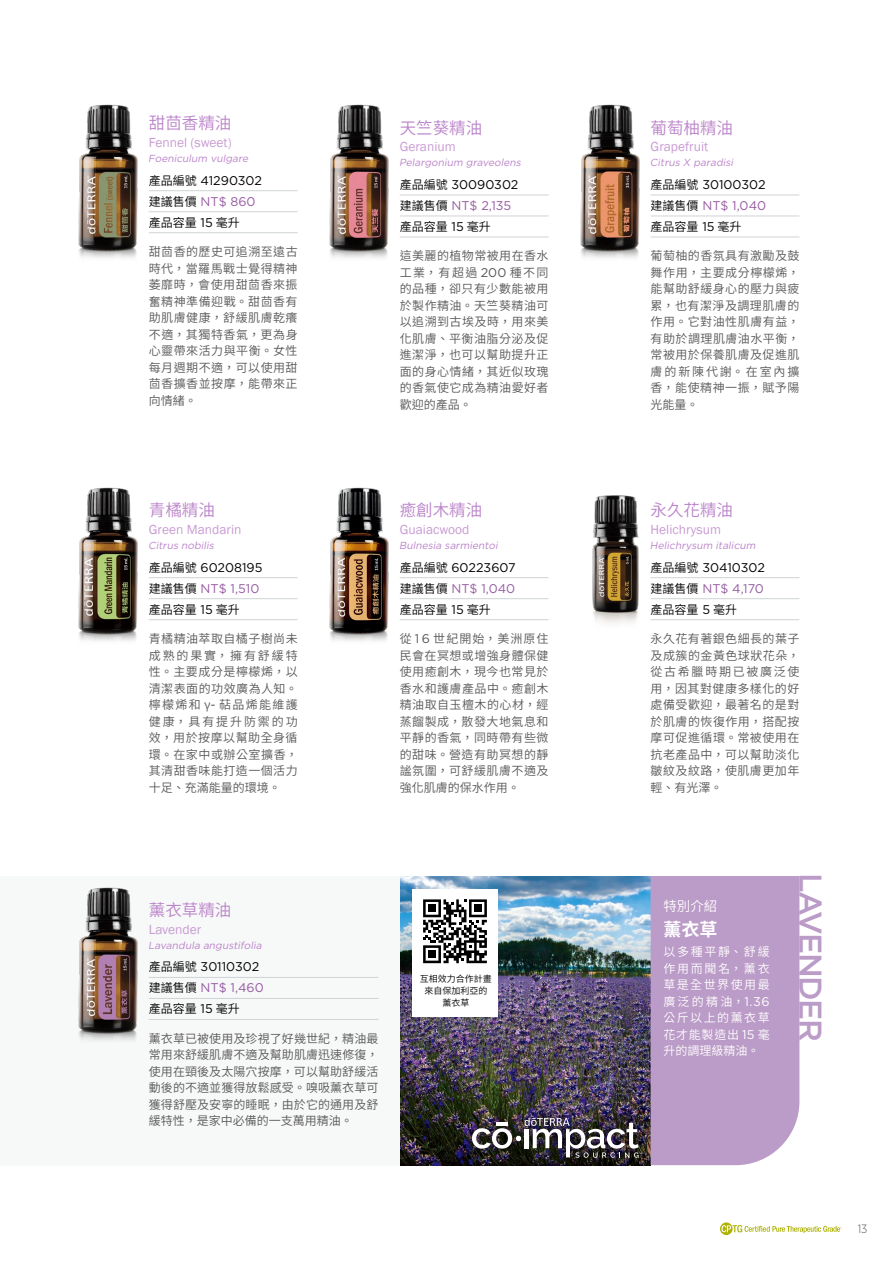
<style>
.page{position:relative;width:893px;height:1263px;background:#fff}
.page>*{position:absolute;margin:0;border:0;box-sizing:border-box;transform-origin:0 0}
.t1{font:500 31.5px "Gotham";letter-spacing:-.05em;color:#bb9bc7}
.t2{font:700 18px "Source Han Sans TW";color:#fff}
.t3{font:16.5px "Source Han Sans TW";color:#bb83ca}
.t4{font:13.5px "Franklin Gothic";color:#c99cd4}
.t5{font:13.5px "Source Han Sans TW";color:#fff}
.t6{font:12px/16.5px "Source Han Sans TW";letter-spacing:.04em;color:#595757;text-align:justify}
.t7{font:12px/21px "Source Han Sans TW";color:#000}
.t8{font:12px/16.5px "Source Han Sans TW";letter-spacing:.125em;color:#fff;text-align:justify}
.t9{font:300 12px "Gotham Narrow";color:#595757}
.t10{font:italic 10.2px "Gotham";color:#bb83ca}
.t11{font:9px/12px "Source Han Sans TW";color:#000;text-align:center}
.s1{font-family:"Gotham";font-size:12.6px}
.s2{font-family:"Gotham";font-size:12.6px;color:#965ba2}
</style>
<div class="page">
<svg style="left:720px;top:1222px;width:122px;height:13px"></svg>
<img style="left:400px;top:876px;width:251px;height:289px">
<div style="left:0;top:876px;width:400px;height:289px;background:#f7f8f8"></div>
<hr style="left:400px;top:577px;width:149px;height:1px;background:#cfd3d5">
<hr style="left:400px;top:598px;width:149px;height:1px;background:#cfd3d5">
<hr style="left:400px;top:619px;width:149px;height:1px;background:#cfd3d5">
<hr style="left:400px;top:195px;width:149px;height:1px;background:#cfd3d5">
<hr style="left:400px;top:216px;width:149px;height:1px;background:#cfd3d5">
<hr style="left:400px;top:237px;width:149px;height:1px;background:#cfd3d5">
<hr style="left:149px;top:977px;width:229px;height:1px;background:#cfd3d5">
<hr style="left:149px;top:998px;width:229px;height:1px;background:#cfd3d5">
<hr style="left:149px;top:1019px;width:229px;height:1px;background:#cfd3d5">
<hr style="left:651px;top:577px;width:148px;height:1px;background:#cfd3d5">
<hr style="left:651px;top:598px;width:148px;height:1px;background:#cfd3d5">
<hr style="left:651px;top:619px;width:148px;height:1px;background:#cfd3d5">
<hr style="left:651px;top:195px;width:148px;height:1px;background:#cfd3d5">
<hr style="left:651px;top:216px;width:148px;height:1px;background:#cfd3d5">
<hr style="left:651px;top:237px;width:148px;height:1px;background:#cfd3d5">
<div style="left:651px;top:876px;width:148px;height:289px;background:#bb9bc7"></div>
<div style="left:461px;top:1107px;width:188px;height:61px;background:#000;opacity:.75"></div>
<img style="left:472px;top:1118px;width:170px;height:40px">
<img style="left:592px;top:495px;width:47px;height:128px">
<img style="left:329px;top:104px;width:60px;height:154px">
<img style="left:329px;top:487px;width:60px;height:154px">
<img style="left:78px;top:887px;width:60px;height:153px">
<img style="left:580px;top:104px;width:60px;height:154px">
<hr style="left:149px;top:577px;width:149px;height:1px;background:#cfd3d5">
<hr style="left:149px;top:598px;width:149px;height:1px;background:#cfd3d5">
<hr style="left:149px;top:619px;width:149px;height:1px;background:#cfd3d5">
<img style="left:78px;top:487px;width:60px;height:154px">
<hr style="left:149px;top:190px;width:149px;height:1px;background:#cfd3d5">
<hr style="left:149px;top:211px;width:149px;height:1px;background:#cfd3d5">
<hr style="left:149px;top:232px;width:149px;height:1px;background:#cfd3d5">
<img style="left:78px;top:104px;width:60px;height:154px">
<div style="left:412px;top:889px;width:85px;height:127px;background:#fff"></div>
<svg style="left:423px;top:899px;width:64px;height:64px"></svg>
<h3 class="t3" style="left:149px;top:114px;width:84px">甜茴香精油</h3>
<p class="t4" style="left:149px;top:134px;width:84px">Fennel (sweet)</p>
<p class="t10" style="left:148px;top:152px;width:104px">Foeniculum vulgare</p>
<p class="t7" style="left:149px;top:170px;width:115px">產品編號 <span class="s1">41290302</span>建議售價 <span class="s2">NT$ 860</span></p>
<p class="t7" style="left:149px;top:212px;width:93px">產品容量 <span class="s1">15</span> 毫升</p>
<p class="t6" style="left:149px;top:244px;width:150px">甜茴香的歷史可追溯至遠古時代，當羅馬戰士覺得精神萎靡時，會使用甜茴香來振奮精神準備迎戰。甜茴香有助肌膚健康，舒緩肌膚乾癢不適，其獨特香氣，更為身心靈帶來活力與平衡。女性每月週期不適，可以使用甜茴香擴香並按摩，能帶來正向情緒。</p>
<h3 class="t3" style="left:149px;top:501px;width:67px">青橘精油</h3>
<p class="t4" style="left:149px;top:521px;width:94px">Green Mandarin</p>
<p class="t10" style="left:148px;top:539px;width:70px">Citrus nobilis</p>
<p class="t7" style="left:149px;top:557px;width:115px">產品編號 <span class="s1">60208195</span>建議售價 <span class="s2">NT$ 1,510</span></p>
<p class="t7" style="left:149px;top:599px;width:93px">產品容量 <span class="s1">15</span> 毫升</p>
<p class="t6" style="left:149px;top:631px;width:150px">青橘精油萃取自橘子樹尚未成熟的果實，擁有舒緩特性。主要成分是檸檬烯，以清潔表面的功效廣為人知。檸檬烯和 γ<span class="s1">-</span> 萜品烯能維護健康，具有提升防禦的功效，用於按摩以幫助全身循環。在家中或辦公室擴香，其清甜香味能打造一個活力十足、充滿能量的環境。</p>
<h3 class="t3" style="left:400px;top:118px;width:84px">天竺葵精油</h3>
<p class="t4" style="left:400px;top:138px;width:58px">Geranium</p>
<p class="t10" style="left:399px;top:156px;width:126px">Pelargonium graveolens</p>
<p class="t7" style="left:400px;top:174px;width:120px">產品編號 <span class="s1">30090302</span>建議售價 <span class="s2">NT$ 2,135</span></p>
<p class="t7" style="left:400px;top:216px;width:93px">產品容量 <span class="s1">15</span> 毫升</p>
<p class="t6" style="left:400px;top:248px;width:150px">這美麗的植物常被用在香水工業，有超過 <span class="s1">200</span> 種不同的品種，卻只有少數能被用於製作精油。天竺葵精油可以追溯到古埃及時，用來美化肌膚、平衡油脂分泌及促進潔淨，也可以幫助提升正面的身心情緒，其近似玫瑰的香氣使它成為精油愛好者歡迎的產品。</p>
<h3 class="t3" style="left:400px;top:501px;width:84px">癒創木精油</h3>
<p class="t4" style="left:400px;top:521px;width:71px">Guaiacwood</p>
<p class="t10" style="left:399px;top:539px;width:103px">Bulnesia sarmientoi</p>
<p class="t7" style="left:400px;top:557px;width:117px">產品編號 <span class="s1">60223607</span>建議售價 <span class="s2">NT$ 1,040</span></p>
<p class="t7" style="left:400px;top:599px;width:93px">產品容量 <span class="s1">15</span> 毫升</p>
<p class="t6" style="left:400px;top:631px;width:150px">從 <span class="s1">16</span> 世紀開始，美洲原住民會在冥想或增強身體保健使用癒創木，現今也常見於香水和護膚產品中。癒創木精油取自玉檀木的心材，經蒸餾製成，散發大地氣息和平靜的香氣，同時帶有些微的甜味。營造有助冥想的靜謐氛圍，可舒緩肌膚不適及強化肌膚的保水作用。</p>
<h3 class="t3" style="left:149px;top:901px;width:84px">薰衣草精油</h3>
<p class="t4" style="left:149px;top:921px;width:54px">Lavender</p>
<p class="t10" style="left:148px;top:939px;width:117px">Lavandula angustifolia</p>
<p class="t7" style="left:149px;top:957px;width:116px">產品編號 <span class="s1">30110302</span>建議售價 <span class="s2">NT$ 1,460</span></p>
<p class="t7" style="left:149px;top:999px;width:93px">產品容量 <span class="s1">15</span> 毫升</p>
<p class="t6" style="left:149px;top:1030px;width:231px">薰衣草已被使用及珍視了好幾世紀，精油最常用來舒緩肌膚不適及幫助肌膚迅速修復，使用在頸後及太陽穴按摩，可以幫助舒緩活動後的不適並獲得放鬆感受。嗅吸薰衣草可獲得舒壓及安寧的睡眠，由於它的通用及舒緩特性，是家中必備的一支萬用精油。</p>
<p class="t11" style="left:420px;top:973px;width:73px">互相效力合作計畫來自保加利亞的薰衣草</p>
<h3 class="t3" style="left:651px;top:118px;width:84px">葡萄柚精油</h3>
<p class="t4" style="left:651px;top:138px;width:59px">Grapefruit</p>
<p class="t10" style="left:650px;top:156px;width:87px">Citrus X paradisi</p>
<p class="t7" style="left:651px;top:174px;width:117px">產品編號 <span class="s1">30100302</span>建議售價 <span class="s2">NT$ 1,040</span></p>
<p class="t7" style="left:651px;top:216px;width:93px">產品容量 <span class="s1">15</span> 毫升</p>
<p class="t6" style="left:651px;top:248px;width:150px">葡萄柚的香氛具有激勵及鼓舞作用，主要成分檸檬烯，能幫助舒緩身心的壓力與疲累，也有潔淨及調理肌膚的作用。它對油性肌膚有益，有助於調理肌膚油水平衡，常被用於保養肌膚及促進肌膚的新陳代謝。在室內擴香，能使精神一振，賦予陽光能量。</p>
<h3 class="t3" style="left:651px;top:501px;width:84px">永久花精油</h3>
<p class="t4" style="left:651px;top:521px;width:72px">Helichrysum</p>
<p class="t10" style="left:650px;top:539px;width:109px">Helichrysum italicum</p>
<p class="t7" style="left:651px;top:557px;width:116px">產品編號 <span class="s1">30410302</span>建議售價 <span class="s2">NT$ 4,170</span></p>
<p class="t7" style="left:651px;top:599px;width:88px">產品容量 <span class="s1">5</span> 毫升</p>
<p class="t6" style="left:651px;top:631px;width:150px">永久花有著銀色細長的葉子及成簇的金黃色球狀花朵，從古希臘時期已被廣泛使用，因其對健康多樣化的好處備受歡迎，最著名的是對於肌膚的恢復作用，搭配按摩可促進循環。常被使用在抗老產品中，可以幫助淡化皺紋及紋路，使肌膚更加年輕、有光澤。</p>
<p class="t5" style="left:663px;top:899px;width:55px">特別介紹</p>
<h2 class="t2" style="left:663px;top:919px;width:55px">薰衣草</h2>
<p class="t8" style="left:663px;top:944px;width:108px">以多種平靜、舒緩作用而聞名，薰衣草是全世界使用最廣泛的精油，<span class="s1">1.36</span>公斤以上的薰衣草花才能製造出 <span class="s1">15</span> 毫升的調理級精油。</p>
<h1 class="t1" style="left:831px;top:873px;width:170px;rotate:90deg">LAVENDER</h1>
<p class="t9" style="left:858px;top:1222px;width:11px">13</p>
</div>
